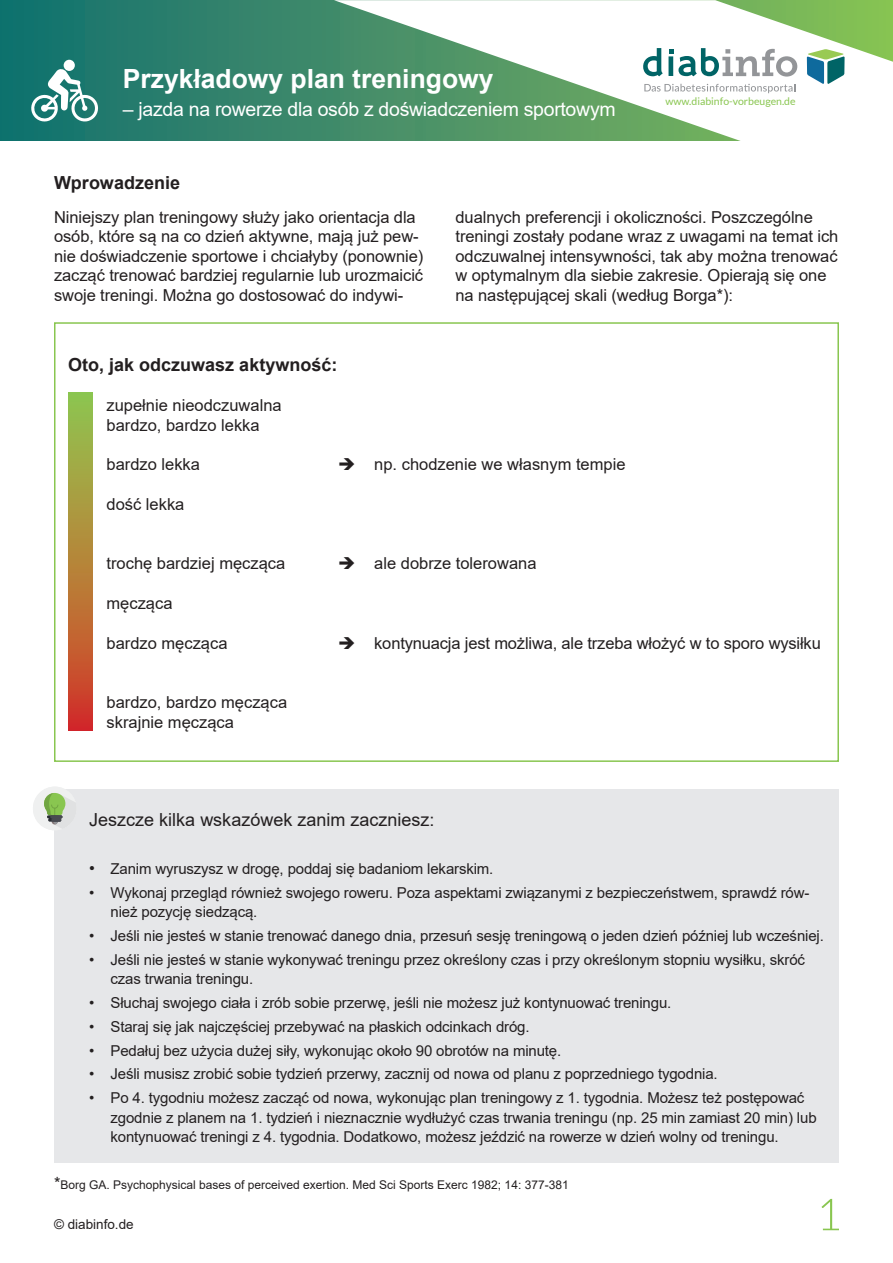
<style>
.page{position:relative;width:893px;height:1263px;background:#fff}
.page>*{position:absolute;margin:0;border:0;box-sizing:border-box;transform-origin:0 0}
.t1{font:700 26.4px "Arial";color:#fff}
.t2{font:19.5px "Arial";letter-spacing:-.015em;color:#fff}
.t3{font:700 18px "Arial";color:#231f20}
.t4{font:18px "Arial";color:#231f20}
.t5{font:16.5px/19.5px "Arial";letter-spacing:-.005em;color:#231f20}
.t6{font:15px/19.5px "Arial";letter-spacing:-.01em;color:#231f20}
.t7{font:13.5px "Arial";color:#231f20}
.t8{font:12px "Arial";color:#231f20}
.t9{font:10.5px "Lato";color:#89c650}
.s1{font-size:16.5px}
</style>
<div class="page">
<svg style="left:0;top:0;width:334px;height:140px;background:#297e6c"></svg>
<svg style="left:334px;top:0;width:559px;height:141px"></svg>
<svg style="left:807px;top:49px;width:38px;height:35px"></svg>
<svg style="left:643px;top:48px;width:154px;height:29px"></svg>
<svg style="left:644px;top:84px;width:151px;height:9px"></svg>
<div style="left:54px;top:790px;width:785px;height:373px;background:#e6e7e9"></div>
<div style="left:54px;top:322px;width:785px;height:440px;border:2px solid #89c650"></div>
<div style="left:69px;top:393px;width:24px;height:337px;background:linear-gradient(to bottom,#92cc4e,#d53627)"></div>
<div style="left:33px;top:787px;width:44px;height:43px;background:#eff0f0;border-radius:50%"></div>
<svg style="left:44px;top:793px;width:32px;height:36px"></svg>
<svg style="left:821px;top:1199px;width:18px;height:31px"></svg>
<svg style="left:30px;top:68px;width:69px;height:55px"></svg>
<div style="left:64px;top:60px;width:11px;height:11px;background:#fff;border-radius:50%"></div>
<p class="t1" style="left:123px;top:60px;width:372px">Przykładowy plan treningowy</p>
<p class="t2" style="left:123px;top:95px;width:494px">– jazda na rowerze dla osób z doświadczeniem sportowym</p>
<p class="t9" style="left:665px;top:95px;width:132px">www.diabinfo-vorbeugen.de</p>
<p class="t3" style="left:54px;top:170px;width:128px">Wprowadzenie</p>
<p class="t5" style="left:54px;top:207px;width:371px">Niniejszy plan treningowy służy jako orientacja dla osób, które są na co dzień aktywne, mają już pew&shy;nie doświadczenie sportowe i chciałyby (ponownie) zacząć trenować bardziej regularnie lub urozmaicić swoje treningi. Można go dostosować do indywi-</p>
<p class="t5" style="left:455px;top:207px;width:384px">dualnych preferencji i okoliczności. Poszczególne treningi zostały podane wraz z uwagami na temat ich odczuwalnej intensywności, tak aby można trenować w optymalnym dla siebie zakresie. Opierają się one na następującej skali (według Borga*):</p>
<p class="t3" style="left:68px;top:352px;width:271px">Oto, jak odczuwasz aktywność:</p>
<p class="t5" style="left:107px;top:395px;width:177px">zupełnie nieodczuwalna</p>
<p class="t5" style="left:107px;top:415px;width:155px">bardzo, bardzo lekka</p>
<p class="t5" style="left:107px;top:455px;width:95px">bardzo lekka</p>
<p class="t5" style="left:338px;top:455px;width:289px">➔ np. chodzenie we własnym tempie</p>
<p class="t5" style="left:107px;top:494px;width:79px">dość lekka</p>
<p class="t5" style="left:107px;top:554px;width:180px">trochę bardziej męcząca</p>
<p class="t5" style="left:338px;top:554px;width:200px">➔ ale dobrze tolerowana</p>
<p class="t5" style="left:107px;top:593px;width:68px">męcząca</p>
<p class="t5" style="left:107px;top:633px;width:123px">bardzo męcząca</p>
<p class="t5" style="left:338px;top:633px;width:484px">➔ kontynuacja jest możliwa, ale trzeba włożyć w to sporo wysiłku</p>
<p class="t5" style="left:107px;top:692px;width:182px">bardzo, bardzo męcząca</p>
<p class="t5" style="left:107px;top:712px;width:129px">skrajnie męcząca</p>
<p class="t4" style="left:89px;top:807px;width:347px">Jeszcze kilka wskazówek zanim zaczniesz:</p>
<p class="t6" style="left:89px;top:859px;width:406px"><span class="s1">•</span> Zanim wyruszysz w drogę, poddaj się badaniom lekarskim.</p>
<p class="t6" style="left:111px;top:883px;width:700px;text-indent:-21px">• Wykonaj przegląd również swojego roweru. Poza aspektami związanymi z bezpieczeństwem, sprawdź rów&shy;nież pozycję siedzącą.</p>
<p class="t6" style="left:89px;top:926px;width:736px">• Jeśli nie jesteś w stanie trenować danego dnia, przesuń sesję treningową o jeden dzień później lub wcześniej.</p>
<p class="t6" style="left:111px;top:950px;width:696px;text-indent:-21px">• Jeśli nie jesteś w stanie wykonywać treningu przez określony czas i przy określonym stopniu wysiłku, skróć czas trwania treningu.</p>
<p class="t6" style="left:89px;top:993px;width:584px">• Słuchaj swojego ciała i zrób sobie przerwę, jeśli nie możesz już kontynuować treningu.</p>
<p class="t6" style="left:89px;top:1017px;width:442px">• Staraj się jak najczęściej przebywać na płaskich odcinkach dróg.</p>
<p class="t6" style="left:89px;top:1040px;width:473px">• Pedałuj bez użycia dużej siły, wykonując około 90 obrotów na minutę.</p>
<p class="t6" style="left:89px;top:1064px;width:630px">• Jeśli musisz zrobić sobie tydzień przerwy, zacznij od nowa od planu z poprzedniego tygodnia.</p>
<p class="t6" style="left:111px;top:1088px;width:708px;text-indent:-21px">• Po 4. tygodniu możesz zacząć od nowa, wykonując plan treningowy z 1. tygodnia. Możesz też postępować zgodnie z planem na 1. tydzień i nieznacznie wydłużyć czas trwania treningu (np. 25 min zamiast 20 min) lub kontynuować treningi z 4. tygodnia. Dodatkowo, możesz jeździć na rowerze w dzień wolny od treningu.</p>
<p class="t8" style="left:54px;top:1176px;width:516px"><span class="s1">*</span>Borg GA. Psychophysical bases of perceived exertion. Med Sci Sports Exerc 1982; 14: 377-381</p>
<p class="t7" style="left:54px;top:1215px;width:81px">© diabinfo.de</p>
</div>
